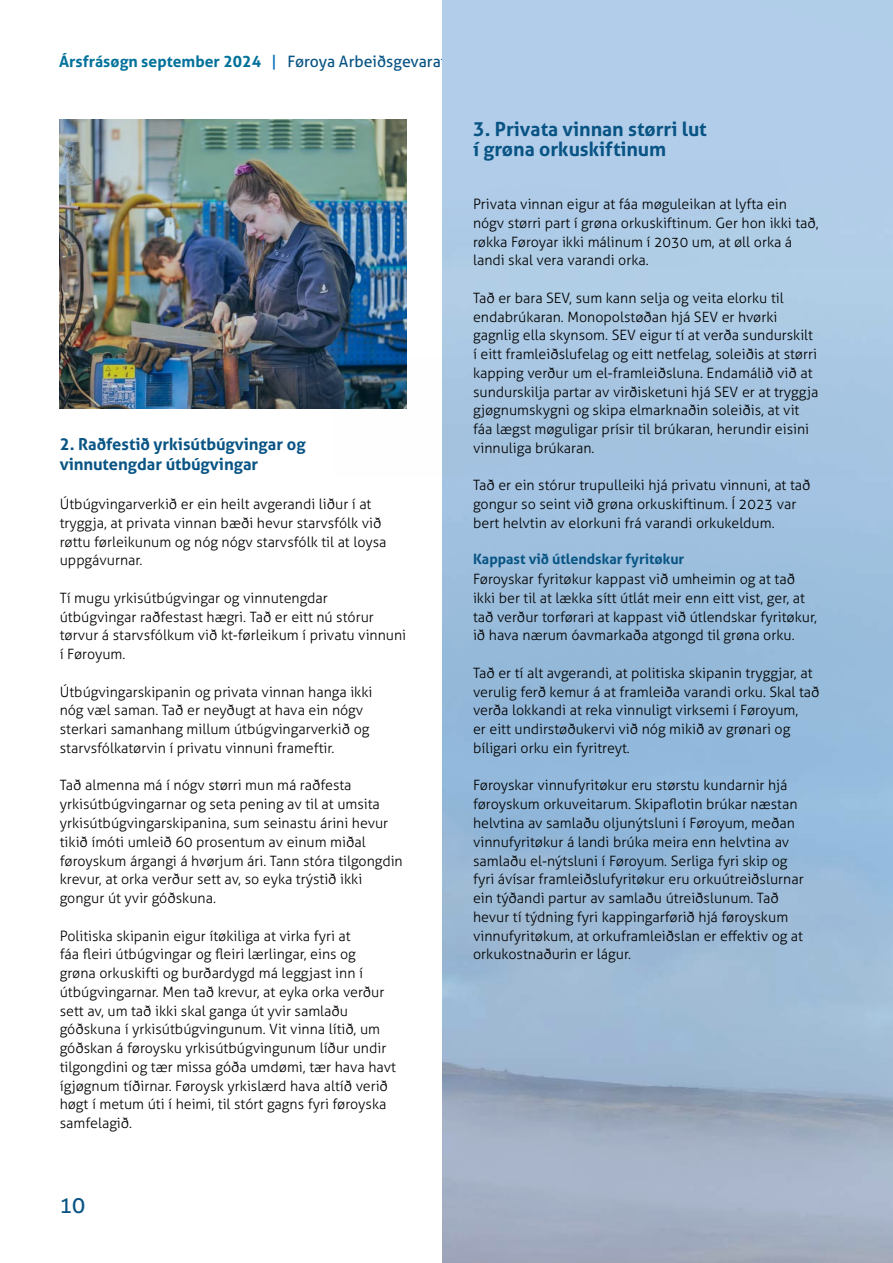
<style>
.page{position:relative;width:893px;height:1263px;background:#fff}
.page>*{position:absolute;margin:0;border:0;box-sizing:border-box;transform-origin:0 0}
.t1{font:21px "Aller";color:#085484}
.ty_2_linjur{font:700 19.5px/20.2px "Aller";color:#085484}
.ty_2_linjur-2{font:700 16.5px/20.2px "Aller";color:#085484}
.t2{font:15.75px "Aller";color:#085484}
.t{font:300 14.25px/18.8px "Aller";color:#000}
.tuy{font:700 14.25px "Aller";color:#085484}
.s1{font-weight:700;color:#00719b}
.s2{color:#006bb7}
</style>
<div class="page">
<img style="left:60px;top:119px;width:346px;height:289px">
<div style="left:442px;top:0;width:451px;height:358px;background:#b1cde8"></div>
<img style="left:332px;top:358px;width:561px;height:905px">
<p class="t2" style="left:59px;top:51px;width:419px"><span class="s1">Ársfrásøgn september 2024</span> <span class="s2">|</span> Føroya Arbeiðsgevarafelag</p>
<p class="ty_2_linjur-2" style="left:60px;top:434px;width:247px">2. Raðfestið yrkisútbúgvingar og vinnutengdar útbúgvingar</p>
<p class="t" style="left:60px;top:495px;width:328px">Útbúgvingarverkið er ein heilt avgerandi liður í at tryggja, at privata vinnan bæði hevur starvsfólk við røttu førleikunum og nóg nógv starvsfólk til at loysa uppgávurnar.</p>
<p class="t" style="left:60px;top:588px;width:348px">Tí mugu yrkisútbúgvingar og vinnutengdar útbúgvingar raðfestast hægri. Tað er eitt nú stórur tørvur á starvsfólkum við kt-førleikum í privatu vinnuni í Føroyum.</p>
<p class="t" style="left:60px;top:682px;width:314px">Útbúgvingarskipanin og privata vinnan hanga ikki nóg væl saman. Tað er neyðugt at hava ein nógv sterkari samanhang millum útbúgvingarverkið og starvsfólkatørvin í privatu vinnuni frameftir.</p>
<p class="t" style="left:60px;top:776px;width:344px">Tað almenna má í nógv størri mun má raðfesta yrkisútbúgvingarnar og seta pening av til at umsita yrkisútbúgvingarskipanina, sum seinastu árini hevur tikið ímóti umleið 60 prosentum av einum miðal føroyskum árgangi á hvørjum ári. Tann stóra tilgongdin krevur, at orka verður sett av, so eyka trýstið ikki gongur út yvir góðskuna.</p>
<p class="t" style="left:60px;top:926px;width:338px">Politiska skipanin eigur ítøkiliga at virka fyri at<br>fáa fleiri útbúgvingar og fleiri lærlingar, eins og<br>grøna orkuskifti og burðardygd má leggjast inn í útbúgvingarnar. Men tað krevur, at eyka orka verður sett av, um tað ikki skal ganga út yvir samlaðu góðskuna í yrkisútbúgvingunum. Vit vinna lítið, um góðskan á føroysku yrkisútbúgvingunum líður undir tilgongdini og tær missa góða umdømi, tær hava havt ígjøgnum tíðirnar. Føroysk yrkislærd hava altíð verið høgt í metum úti í heimi, til stórt gagns fyri føroyska samfelagið.</p>
<h1 class="t1" style="left:60px;top:1192px;width:27px">10</h1>
<p class="ty_2_linjur" style="left:473px;top:119px;width:235px">3. Privata vinnan størri lut í grøna orkuskiftinum</p>
<p class="t" style="left:473px;top:195px;width:347px">Privata vinnan eigur at fáa møguleikan at lyfta ein nógv størri part í grøna orkuskiftinum. Ger hon ikki tað, røkka Føroyar ikki málinum í 2030 um, at øll orka á landi skal vera varandi orka.</p>
<p class="t" style="left:473px;top:288px;width:347px">Tað er bara SEV, sum kann selja og veita elorku til endabrúkaran. Monopolstøðan hjá SEV er hvørki gagnlig ella skynsom. SEV eigur tí at verða sundurskilt í eitt framleiðslufelag og eitt netfelag, soleiðis at størri kapping verður um el-framleiðsluna. Endamálið við at sundurskilja partar av virðisketuni hjá SEV er at tryggja gjøgnumskygni og skipa elmarknaðin soleiðis, at vit fáa lægst møguligar prísir til brúkaran, herundir eisini vinnuliga brúkaran.</p>
<p class="t" style="left:473px;top:476px;width:339px">Tað er ein stórur trupulleiki hjá privatu vinnuni, at tað gongur so seint við grøna orkuskiftinum. Í 2023 var bert helvtin av elorkuni frá varandi orkukeldum.</p>
<p class="tuy" style="left:473px;top:550px;width:213px">Kappast við útlendskar fyritøkur</p>
<p class="t" style="left:473px;top:570px;width:345px">Føroyskar fyritøkur kappast við umheimin og at tað ikki ber til at lækka sítt útlát meir enn eitt vist, ger, at tað verður torførari at kappast við útlendskar fyritøkur, ið hava nærum óavmarkaða atgongd til grøna orku.</p>
<p class="t" style="left:473px;top:663px;width:348px">Tað er tí alt avgerandi, at politiska skipanin tryggjar, at verulig ferð kemur á at framleiða varandi orku. Skal tað verða lokkandi at reka vinnuligt virksemi í Føroyum,<br>er eitt undirstøðukervi við nóg mikið av grønari og bíligari orku ein fyritreyt.</p>
<p class="t" style="left:473px;top:776px;width:332px">Føroyskar vinnufyritøkur eru størstu kundarnir hjá føroyskum orkuveitarum. Skipaflotin brúkar næstan helvtina av samlaðu oljunýtsluni í Føroyum, meðan vinnufyritøkur á landi brúka meira enn helvtina av samlaðu el-nýtsluni í Føroyum. Serliga fyri skip og fyri ávísar framleiðslufyritøkur eru orkuútreiðslurnar ein týðandi partur av samlaðu útreiðslunum. Tað hevur tí týdning fyri kappingarførið hjá føroyskum vinnufyritøkum, at orkuframleiðslan er effektiv og at orkukostnaðurin er lágur.</p>
</div>
